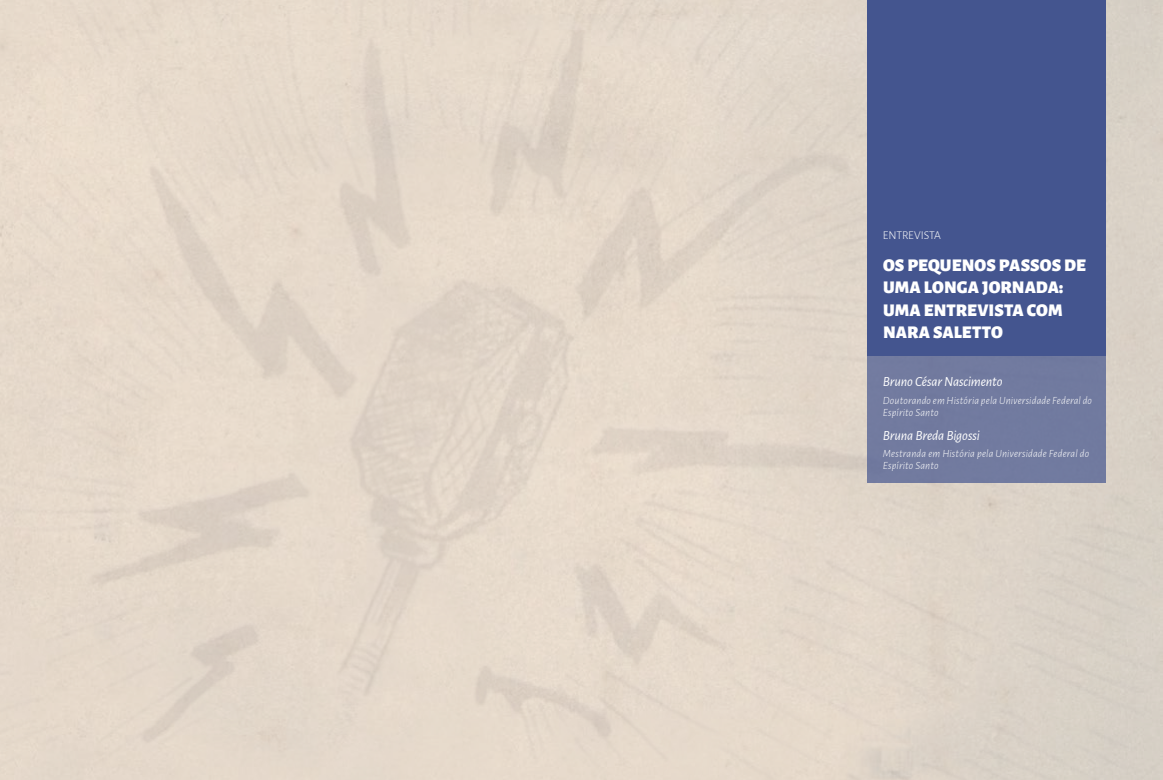
<style>
.page{position:relative;width:1163px;height:780px;background:#fff}
.page>*{position:absolute;margin:0;border:0;box-sizing:border-box;transform-origin:0 0}
.t1{font:900 18px/22px "Alegreya Sans";color:#fff}
.t2{font:italic 14px "Alegreya Sans";letter-spacing:-.01em;color:#fff}
.t3{font:300 12px "Alegreya Sans";letter-spacing:-.01em;color:#fff}
.t4{font:italic 300 11px/12px "Alegreya Sans";letter-spacing:.015em;color:#fff}
</style>
<div class="page">
<div style="left:867px;top:0;width:239px;height:356px;background:#44558f"></div>
<div style="left:867px;top:356px;width:239px;height:126px;background:#717a9f"></div>
<p class="t3" style="left:882px;top:227px;width:60px">ENTREVISTA</p>
<h1 class="t1" style="left:882px;top:253px;width:204px">OS PEQUENOS PASSOS DE<br>UMA LONGA JORNADA:<br>UMA ENTREVISTA COM<br>NARA SALETTO</h1>
<p class="t2" style="left:882px;top:372px;width:121px">Bruno César Nascimento</p>
<p class="t4" style="left:882px;top:394px;width:211px">Doutorando em História pela Universidade Federal do<br>Espírito Santo</p>
<p class="t2" style="left:882px;top:426px;width:98px">Bruna Breda Bigossi</p>
<p class="t4" style="left:882px;top:447px;width:208px">Mestranda em História pela Universidade Federal do<br>Espírito Santo</p>
</div>
